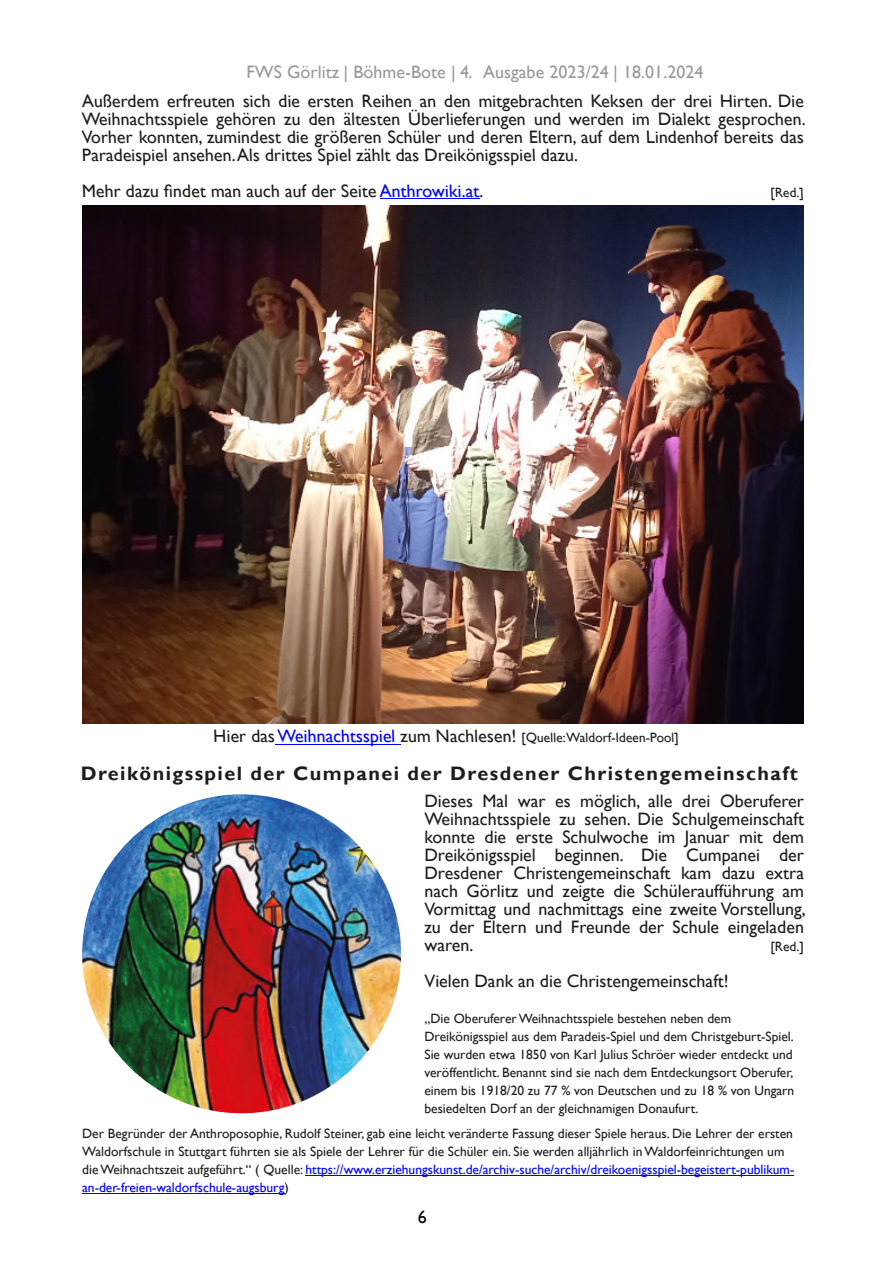
<style>
.page{position:relative;width:893px;height:1263px;background:#fff}
.page>*{position:absolute;margin:0;border:0;box-sizing:border-box;transform-origin:0 0}
.t1{font:700 19.5px "Gill Sans";letter-spacing:.075em;color:#1d1d1b}
.t2{font:18px/18px "Gill Sans";color:#1d1d1b;text-align:justify}
.t3{font:18px "Gill Sans";letter-spacing:.005em;color:#999}
.t4{font:18px "Gill Sans";color:#000}
.t5{font:13.5px/18px "Gill Sans";color:#1d1d1b}
.s1{color:#00f}
.s2{font-size:18px}
.s3{font-size:18px;color:#00f}
</style>
<div class="page">
<hr style="left:275px;top:744px;width:126px;height:1px;background:#00f">
<img style="left:82px;top:206px;width:722px;height:517px">
<hr style="left:380px;top:198px;width:99px;height:1px;background:#00f">
<hr style="left:305px;top:1175px;width:489px;height:1px;background:#00f">
<hr style="left:82px;top:1193px;width:202px;height:1px;background:#00f">
<img style="left:82px;top:794px;width:319px;height:319px;border-radius:50%">
<h2 class="t3" style="left:246px;top:66px;width:459px">FWS Görlitz | Böhme-Bote | 4. Ausgabe 2023/24 | 18.01.2024</h2>
<p class="t2" style="left:82px;top:94px;width:726px">Außerdem erfreuten sich die ersten Reihen an den mitgebrachten Keksen der drei Hirten. Die Weihnachtsspiele gehören zu den ältesten Überlieferungen und werden im Dialekt gesprochen.<br>Vorher konnten, zumindest die größeren Schüler und deren Eltern, auf dem Lindenhof bereits das Paradeispiel ansehen.Als drittes Spiel zählt das Dreikönigsspiel dazu.</p>
<h2 class="t2" style="left:82px;top:184px;width:403px">Mehr dazu findet man auch auf der Seite <span class="s1">Anthrowiki.at</span>.</h2>
<p class="t5" style="left:771px;top:185px;width:35px">[Red.]</p>
<p class="t5" style="left:214px;top:730px;width:467px"><span class="s2">Hier das</span><span class="s3">Weihnachtsspiel</span> <span class="s2">zum Nachlesen!</span> [Quelle:Waldorf-Ideen-Pool]</p>
<h1 class="t1" style="left:81px;top:766px;width:719px">Dreikönigsspiel der Cumpanei der Dresdener Christengemeinschaft</h1>
<p class="t2" style="left:424px;top:794px;width:383px">Dieses Mal war es möglich, alle drei Oberuferer Weihnachtsspiele zu sehen. Die Schulgemeinschaft konnte die erste Schulwoche im Januar mit dem Dreikönigsspiel beginnen. Die Cumpanei der Dresdener Christengemeinschaft kam dazu extra nach Görlitz und zeigte die Schüleraufführung am Vormittag und nachmittags eine zweite Vorstellung, zu der Eltern und Freunde der Schule eingeladen waren.</p>
<p class="t5" style="left:770px;top:939px;width:35px">[Red.]</p>
<h2 class="t2" style="left:424px;top:974px;width:306px">Vielen Dank an die Christengemeinschaft!</h2>
<p class="t5" style="left:424px;top:1011px;width:371px">„Die OberufererWeihnachtsspiele bestehen neben dem Dreikönigsspiel aus dem Paradeis-Spiel und dem Christgeburt-Spiel.<br>Sie wurden etwa 1850 von Karl Julius Schröer wieder entdeckt und veröffentlicht. Benannt sind sie nach dem Entdeckungsort Oberufer, einem bis 1918/20 zu 77 % von Deutschen und zu 18 % von Ungarn besiedelten Dorf an der gleichnamigen Donaufurt.</p>
<p class="t5" style="left:82px;top:1126px;width:714px">Der Begründer der Anthroposophie, Rudolf Steiner, gab eine leicht veränderte Fassung dieser Spiele heraus. Die Lehrer der ersten Waldorfschule in Stuttgart führten sie als Spiele der Lehrer für die Schüler ein. Sie werden alljährlich inWaldorfeinrichtungen um dieWeihnachtszeit aufgeführt.“ ( Quelle: <span class="s1">https://www.erziehungskunst.de/archiv-suche/archiv/dreikoenigsspiel-begeistert-publikum&shy;an-der-freien-waldorfschule-augsburg</span>)</p>
<h2 class="t4" style="left:418px;top:1211px;width:11px">6</h2>
</div>
